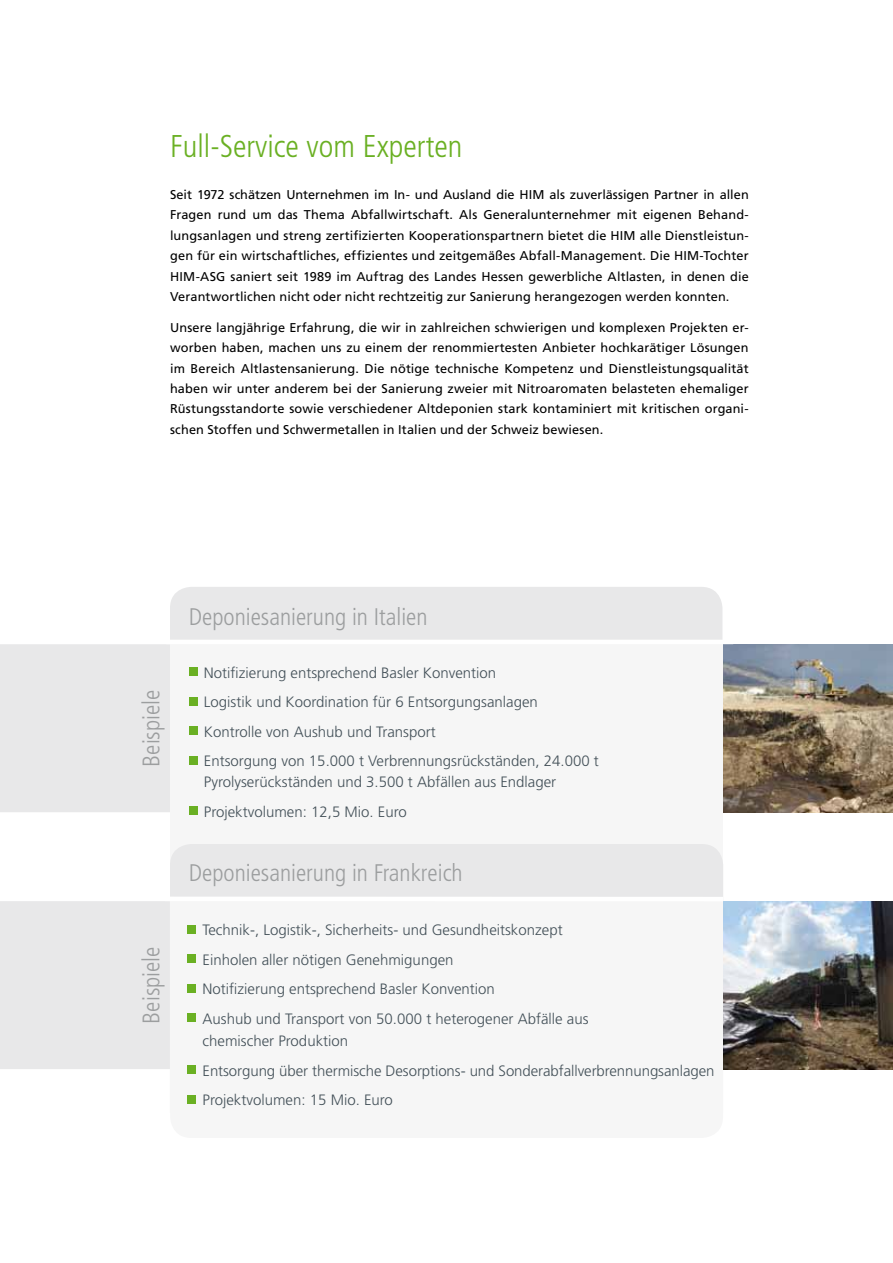
<style>
.page{position:relative;width:893px;height:1263px;background:#fff}
.page>*{position:absolute;margin:0;border:0;box-sizing:border-box;transform-origin:0 0}
.t1{font:300 condensed 31.5px "Frutiger";color:#6ab023}
.t2{font:300 condensed 24px "Frutiger";color:#9c9e9f}
.t3{font:300 15px/29.5px "Frutiger";color:#435058}
.t4{font:12.75px/20.4px "Frutiger";letter-spacing:.01em;color:#000;text-align:justify}
</style>
<div class="page">
<div style="left:0;top:644px;width:170px;height:168px;background:#e8e8e9"></div>
<div style="left:0;top:901px;width:170px;height:168px;background:#e8e8e9"></div>
<div style="left:170px;top:587px;width:552px;height:95px;background:#e8e8e9;border-radius:21px"></div>
<div style="left:170px;top:642px;width:553px;height:257px;background:#f6f6f6"></div>
<div style="left:170px;top:844px;width:553px;height:96px;background:#e8e8e9;border-radius:21px"></div>
<div style="left:170px;top:901px;width:553px;height:203px;background:#f6f6f6"></div>
<img style="left:723px;top:901px;width:170px;height:168px">
<img style="left:723px;top:644px;width:170px;height:168px">
<hr style="left:166px;top:640px;width:567px;height:4px;background:#fff">
<div style="left:189px;top:668px;width:9px;height:8px;background:#6ab023"></div>
<div style="left:189px;top:697px;width:9px;height:9px;background:#6ab023"></div>
<div style="left:189px;top:727px;width:9px;height:8px;background:#6ab023"></div>
<div style="left:189px;top:756px;width:9px;height:9px;background:#6ab023"></div>
<div style="left:189px;top:807px;width:9px;height:8px;background:#6ab023"></div>
<div style="left:188px;top:925px;width:8px;height:8px;background:#6ab023"></div>
<div style="left:188px;top:954px;width:8px;height:9px;background:#6ab023"></div>
<div style="left:188px;top:984px;width:8px;height:8px;background:#6ab023"></div>
<div style="left:188px;top:1013px;width:8px;height:9px;background:#6ab023"></div>
<div style="left:188px;top:1065px;width:8px;height:9px;background:#6ab023"></div>
<div style="left:188px;top:1095px;width:8px;height:9px;background:#6ab023"></div>
<div style="left:165px;top:896px;width:558px;height:5px;background:#fff"></div>
<h1 class="t1" style="left:170px;top:128px;width:294px">Full-Service vom Experten</h1>
<p class="t4" style="left:170px;top:184px;width:580px">Seit 1972 schätzen Unternehmen im In- und Ausland die HIM als zuverlässigen Partner in allen Fragen rund um das Thema Abfallwirtschaft. Als Generalunternehmer mit eigenen Behand&shy;lungsanlagen und streng zertifizierten Kooperationspartnern bietet die HIM alle Dienstleistun&shy;gen für ein wirtschaftliches, effizientes und zeitgemäßes Abfall-Management. Die HIM-Tochter HIM-ASG saniert seit 1989 im Auftrag des Landes Hessen gewerbliche Altlasten, in denen die Verantwortlichen nicht oder nicht rechtzeitig zur Sanierung herangezogen werden konnten.</p>
<p class="t4" style="left:170px;top:317px;width:580px">Unsere langjährige Erfahrung, die wir in zahlreichen schwierigen und komplexen Projekten er&shy;worben haben, machen uns zu einem der renommiertesten Anbieter hochkarätiger Lösungen im Bereich Altlastensanierung. Die nötige technische Kompetenz und Dienstleistungsqualität haben wir unter anderem bei der Sanierung zweier mit Nitroaromaten belasteten ehemaliger Rüstungsstandorte sowie verschiedener Altdeponien stark kontaminiert mit kritischen organi&shy;schen Stoffen und Schwermetallen in Italien und der Schweiz bewiesen.</p>
<h2 class="t2" style="left:137px;top:767px;width:78px;rotate:-90deg">Beispiele</h2>
<h2 class="t2" style="left:137px;top:1023px;width:78px;rotate:-90deg">Beispiele</h2>
<h2 class="t2" style="left:189px;top:603px;width:240px">Deponiesanierung in Italien</h2>
<p class="t3" style="left:204px;top:658px;width:396px">Notifizierung entsprechend Basler Konvention<br>Logistik und Koordination für 6 Entsorgungsanlagen Kontrolle von Aushub und Transport<br>Entsorgung von 15.000 t Verbrennungsrückständen, 24.000 t</p>
<p class="t3" style="left:204px;top:767px;width:354px">Pyrolyserückständen und 3.500 t Abfällen aus Endlager<br>Projektvolumen: 12,5 Mio. Euro</p>
<h2 class="t2" style="left:189px;top:859px;width:275px">Deponiesanierung in Frankreich</h2>
<p class="t3" style="left:203px;top:915px;width:387px">Technik-, Logistik-, Sicherheits- und Gesundheitskonzept Einholen aller nötigen Genehmigungen<br>Notifizierung entsprechend Basler Konvention<br>Aushub und Transport von 50.000 t heterogener Abfälle aus</p>
<p class="t3" style="left:203px;top:1026px;width:513px">chemischer Produktion<br>Entsorgung über thermische Desorptions- und Sonderabfallverbrennungsanlagen<br>Projektvolumen: 15 Mio. Euro</p>
</div>
